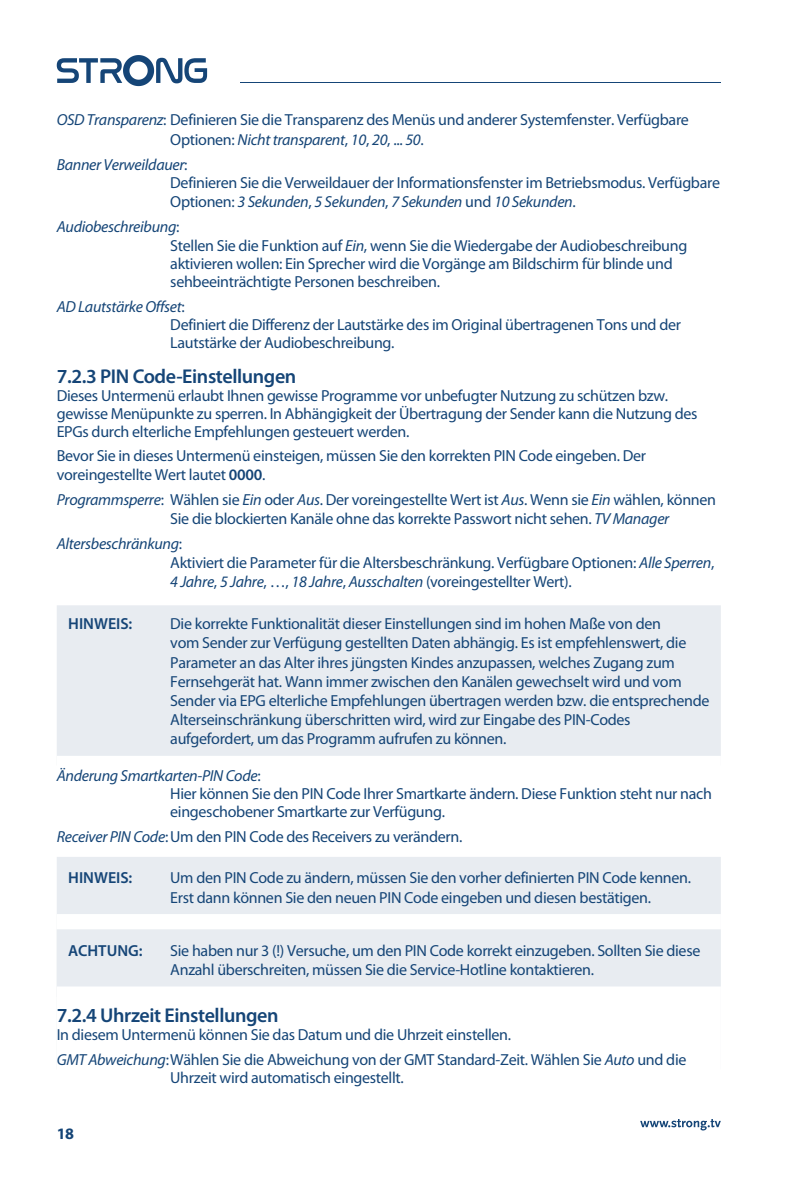
<style>
.page{position:relative;width:806px;height:1191px;background:#fff}
.page>*{position:absolute;margin:0;border:0;box-sizing:border-box;transform-origin:0 0}
.t1{font:600 20px "Myriad Pro";letter-spacing:-.02em;color:#154577}
.t2{font:16px/19.2px "Myriad Pro";letter-spacing:-.02em;color:#154577}
.t3{font:600 16px "Myriad Pro";color:#154577}
.t4{font:700 16px "Myriad Pro";color:#154577}
.s1{font-style:italic}
.s2{font-weight:600}
</style>
<div class="page">
<div style="left:57px;top:605px;width:663px;height:160px;background:#e8ecf1"></div>
<div style="left:57px;top:756px;width:663px;height:120px;background:#fff"></div>
<div style="left:57px;top:857px;width:663px;height:140px;background:#e8ecf1"></div>
<div style="left:57px;top:914px;width:663px;height:120px;background:#fff"></div>
<div style="left:57px;top:929px;width:663px;height:140px;background:#e8ecf1"></div>
<div style="left:57px;top:986px;width:663px;height:120px;background:#fff"></div>
<svg style="left:640px;top:1119px;width:80px;height:11px"></svg>
<hr style="left:240px;top:82px;width:480px;height:1px;background:#154577">
<svg style="left:57px;top:55px;width:150px;height:31px"></svg>
<p class="t2" style="left:170px;top:111px;width:520px;text-indent:-113px"><span class="s1">OSD Transparenz</span>: Definieren Sie die Transparenz des Menüs und anderer Systemfenster. Verfügbare<br>Optionen: <span class="s1">Nicht transparent</span>, <span class="s1">10</span>, <span class="s1">20</span>, ... <span class="s1">50</span>.</p>
<p class="t2" style="left:170px;top:155px;width:551px;line-height:18.6px;text-indent:-113px"><span class="s1">Banner Verweildauer</span>:<br>Definieren Sie die Verweildauer der Informationsfenster im Betriebsmodus. Verfügbare<br>Optionen: <span class="s1">3 Sekunden</span>, <span class="s1">5 Sekunden</span>, <span class="s1">7 Sekunden</span> und <span class="s1">10 Sekunden</span>.</p>
<p class="t2" style="left:170px;top:217px;width:518px;line-height:18.4px;text-indent:-113px"><span class="s1">Audiobeschreibung</span>:<br>Stellen Sie die Funktion auf <span class="s1">Ein</span>, wenn Sie die Wiedergabe der Audiobeschreibung aktivieren wollen: Ein Sprecher wird die Vorgänge am Bildschirm für blinde und sehbeeinträchtigte Personen beschreiben.</p>
<p class="t2" style="left:170px;top:298px;width:512px;line-height:18px;text-indent:-113px"><span class="s1">AD Lautstärke Offset</span>:<br>Definiert die Differenz der Lautstärke des im Original übertragenen Tons und der<br>Lautstärke der Audiobeschreibung.</p>
<p class="t1" style="left:57px;top:363px;width:241px">7.2.3 PIN Code-Einstellungen</p>
<p class="t2" style="left:57px;top:387px;width:642px;line-height:18px">Dieses Untermenü erlaubt Ihnen gewisse Programme vor unbefugter Nutzung zu schützen bzw. gewisse Menüpunkte zu sperren. In Abhängigkeit der Übertragung der Sender kann die Nutzung des<br>EPGs durch elterliche Empfehlungen gesteuert werden.</p>
<p class="t2" style="left:57px;top:446px;width:590px">Bevor Sie in dieses Untermenü einsteigen, müssen Sie den korrekten PIN Code eingeben. Der voreingestellte Wert lautet <span class="s2">0000</span>.</p>
<p class="t2" style="left:170px;top:490px;width:547px;text-indent:-113px"><span class="s1">Programmsperre</span>: Wählen sie <span class="s1">Ein</span> oder <span class="s1">Aus</span>. Der voreingestellte Wert ist <span class="s1">Aus</span>. Wenn sie <span class="s1">Ein</span> wählen, können<br>Sie die blockierten Kanäle ohne das korrekte Passwort nicht sehen. <span class="s1">TV Manager</span></p>
<p class="t2" style="left:170px;top:534px;width:545px;text-indent:-113px"><span class="s1">Altersbeschränkung</span>:<br>Aktiviert die Parameter für die Altersbeschränkung. Verfügbare Optionen: <span class="s1">Alle Sperren</span>,<br><span class="s1">4 Jahre</span>, <span class="s1">5 Jahre</span>, …, <span class="s1">18 Jahre</span>, <span class="s1">Ausschalten</span> (voreingestellter Wert).</p>
<p class="t3" style="left:68px;top:613px;width:66px">HINWEIS:</p>
<p class="t2" style="left:170px;top:614px;width:540px">Die korrekte Funktionalität dieser Einstellungen sind im hohen Maße von den<br>vom Sender zur Verfügung gestellten Daten abhängig. Es ist empfehlenswert, die Parameter an das Alter ihres jüngsten Kindes anzupassen, welches Zugang zum Fernsehgerät hat. Wann immer zwischen den Kanälen gewechselt wird und vom Sender via EPG elterliche Empfehlungen übertragen werden bzw. die entsprechende Alterseinschränkung überschritten wird, wird zur Eingabe des PIN-Codes aufgefordert, um das Programm aufrufen zu können.</p>
<p class="t2" style="left:170px;top:766px;width:543px;line-height:18px;text-indent:-113px"><span class="s1">Änderung Smartkarten-PIN Code</span>:<br>Hier können Sie den PIN Code Ihrer Smartkarte ändern. Diese Funktion steht nur nach eingeschobener Smartkarte zur Verfügung.</p>
<p class="t2" style="left:57px;top:827px;width:407px"><span class="s1">Receiver PIN Code</span>:Um den PIN Code des Receivers zu verändern.</p>
<p class="t3" style="left:68px;top:868px;width:66px">HINWEIS:</p>
<p class="t2" style="left:170px;top:868px;width:522px">Um den PIN Code zu ändern, müssen Sie den vorher definierten PIN Code kennen.<br>Erst dann können Sie den neuen PIN Code eingeben und diesen bestätigen.</p>
<p class="t3" style="left:68px;top:940px;width:76px">ACHTUNG:</p>
<p class="t2" style="left:170px;top:941px;width:531px">Sie haben nur 3 (!) Versuche, um den PIN Code korrekt einzugeben. Sollten Sie diese<br>Anzahl überschreiten, müssen Sie die Service-Hotline kontaktieren.</p>
<p class="t1" style="left:57px;top:1002px;width:223px">7.2.4 Uhrzeit Einstellungen</p>
<p class="t2" style="left:57px;top:1022px;width:630px;line-height:24.8px">In diesem Untermenü können Sie das Datum und die Uhrzeit einstellen.<br><span class="s1">GMT Abweichung</span>:Wählen Sie die Abweichung von der GMT Standard-Zeit. Wählen Sie <span class="s1">Auto</span> und die</p>
<p class="t2" style="left:170px;top:1068px;width:235px">Uhrzeit wird automatisch eingestellt.</p>
<p class="t4" style="left:57px;top:1124px;width:19px">18</p>
</div>
